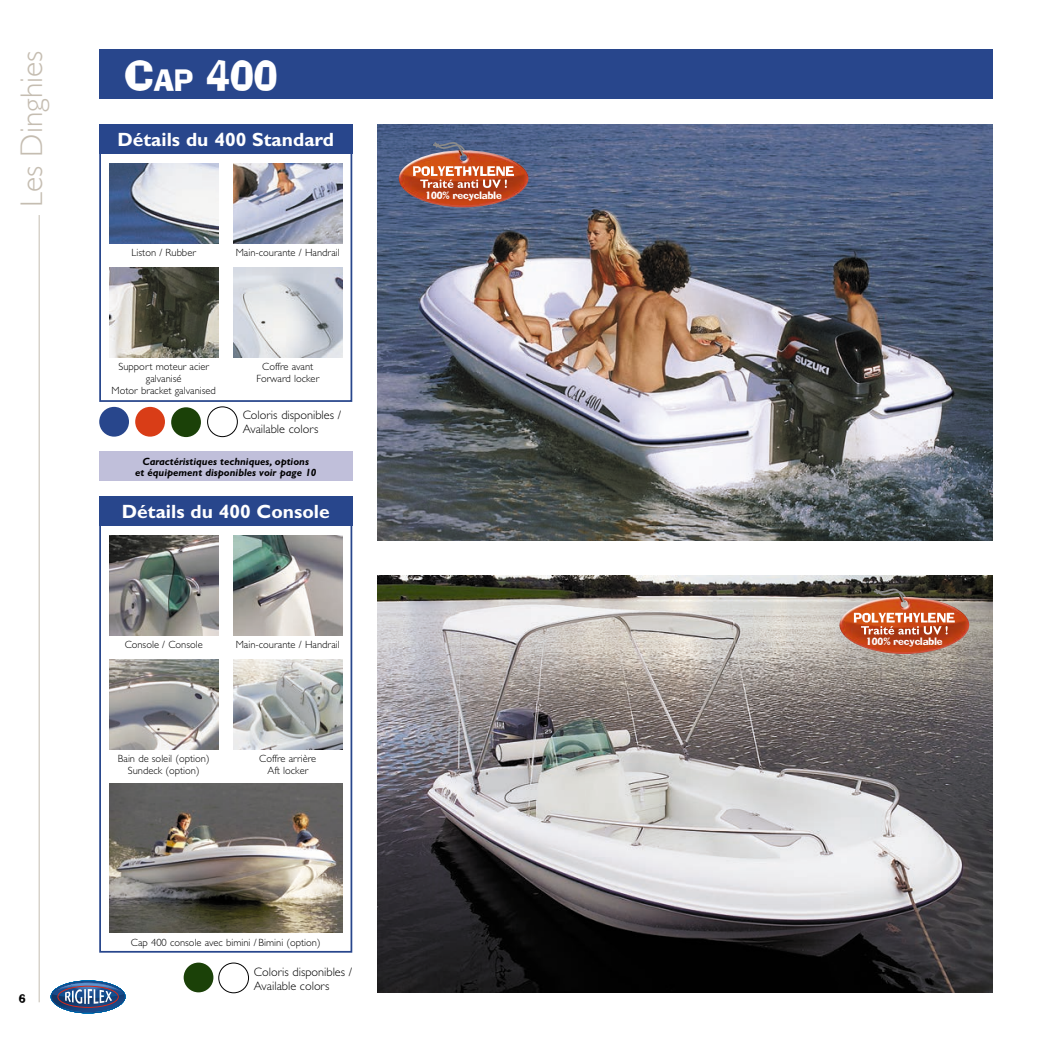
<style>
.page{position:relative;width:1042px;height:1042px;background:#fff}
.page>*{position:absolute;margin:0;border:0;box-sizing:border-box;transform-origin:0 0}
.t1{font:42.88px "Ad Lib";color:#fff}
.t2{font:300 31.5px "Gill Sans";color:#c5bdb1}
.t3{font:700 19.25px "Gill Sans";color:#fff}
.t4{font:300 12.25px/14px "Gill Sans";color:#000}
.t5{font:12.25px "Ad Lib";color:#000}
.t6{font:300 10.5px/12.2px "Gill Sans";color:#000;text-align:center}
.t7{font:italic 700 10.5px/10.5px "Gill Sans";color:#000;text-align:center}
.t8{font:10.33px "Ad Lib";color:#fff}
.s1{font-size:29.93px}
</style>
<div class="page">
<div style="left:99px;top:50px;width:893px;height:49px;background:#28468c"></div>
<hr style="left:39px;top:215px;width:1px;height:787px;background:#c5bdb1">
<svg style="left:52px;top:981px;width:72px;height:31px"></svg>
<img style="left:377px;top:124px;width:615px;height:417px">
<img style="left:377px;top:575px;width:615px;height:417px">
<div style="left:99px;top:124px;width:253px;height:278px;border:2px solid #28468c"></div>
<img style="left:109px;top:164px;width:109px;height:79px">
<img style="left:233px;top:164px;width:109px;height:79px">
<img style="left:109px;top:268px;width:109px;height:89px">
<img style="left:233px;top:268px;width:109px;height:89px">
<div style="left:99px;top:496px;width:253px;height:456px;border:2px solid #28468c"></div>
<img style="left:109px;top:536px;width:109px;height:99px">
<img style="left:233px;top:536px;width:109px;height:99px">
<img style="left:109px;top:660px;width:109px;height:89px">
<img style="left:233px;top:660px;width:109px;height:89px">
<div style="left:99px;top:496px;width:253px;height:30px;background:#28468c"></div>
<img style="left:109px;top:784px;width:233px;height:149px">
<div style="left:99px;top:124px;width:253px;height:30px;background:#28468c"></div>
<img style="left:399px;top:150px;width:129px;height:57px">
<svg style="left:413px;top:166px;width:101px;height:22px"></svg>
<svg style="left:433px;top:142px;width:32px;height:14px"></svg>
<img style="left:839px;top:597px;width:130px;height:57px">
<svg style="left:854px;top:613px;width:101px;height:21px"></svg>
<svg style="left:873px;top:588px;width:33px;height:14px"></svg>
<div style="left:99px;top:451px;width:253px;height:30px;background:#c0bfda"></div>
<div style="left:218px;top:962px;width:31px;height:31px;border:1px solid #000;border-radius:50%"></div>
<div style="left:135px;top:407px;width:30px;height:30px;background:#d93d17;border-radius:50%"></div>
<div style="left:207px;top:406px;width:31px;height:31px;border:1px solid #000;border-radius:50%"></div>
<div style="left:99px;top:407px;width:30px;height:30px;background:#28468c;border-radius:50%"></div>
<div style="left:184px;top:962px;width:29px;height:30px;background:#1b4108;border-radius:50%"></div>
<div style="left:171px;top:407px;width:30px;height:30px;background:#1b4108;border-radius:50%"></div>
<h2 class="t2" style="left:14px;top:207px;width:158px;rotate:-90deg">Les Dinghies</h2>
<h1 class="t1" style="left:124px;top:60px;width:155px">C<span class="s1">AP</span> 400</h1>
<h3 class="t3" style="left:117px;top:128px;width:218px">Détails du 400 Standard</h3>
<p class="t6" style="left:132px;top:246px;width:66px">Liston / Rubber</p>
<p class="t6" style="left:236px;top:246px;width:105px">Main-courante / Handrail</p>
<p class="t6" style="left:112px;top:360px;width:106px">Support moteur acier galvanisé<br>Motor bracket galvanised</p>
<p class="t6" style="left:256px;top:360px;width:64px">Coffre avant<br>Forward locker</p>
<p class="t4" style="left:243px;top:408px;width:100px">Coloris disponibles /<br>Available colors</p>
<p class="t7" style="left:135px;top:456px;width:183px">Caractéristiques techniques, options<br>et équipement disponibles voir page 10</p>
<h3 class="t3" style="left:122px;top:500px;width:209px">Détails du 400 Console</h3>
<p class="t6" style="left:125px;top:638px;width:80px">Console / Console</p>
<p class="t6" style="left:236px;top:638px;width:105px">Main-courante / Handrail</p>
<p class="t6" style="left:118px;top:752px;width:93px">Bain de soleil (option)<br>Sundeck (option)</p>
<p class="t6" style="left:259px;top:752px;width:59px">Coffre arrière<br>Aft locker</p>
<p class="t5" style="left:19px;top:994px;width:8px">6</p>
<p class="t6" style="left:131px;top:936px;width:191px">Cap 400 console avec bimini / Bimini (option)</p>
<p class="t4" style="left:254px;top:965px;width:100px">Coloris disponibles /<br>Available colors</p>
<p class="t8" style="left:425px;top:191px;width:78px">100% recyclable</p>
<p class="t8" style="left:866px;top:638px;width:78px">100% recyclable</p>
</div>
